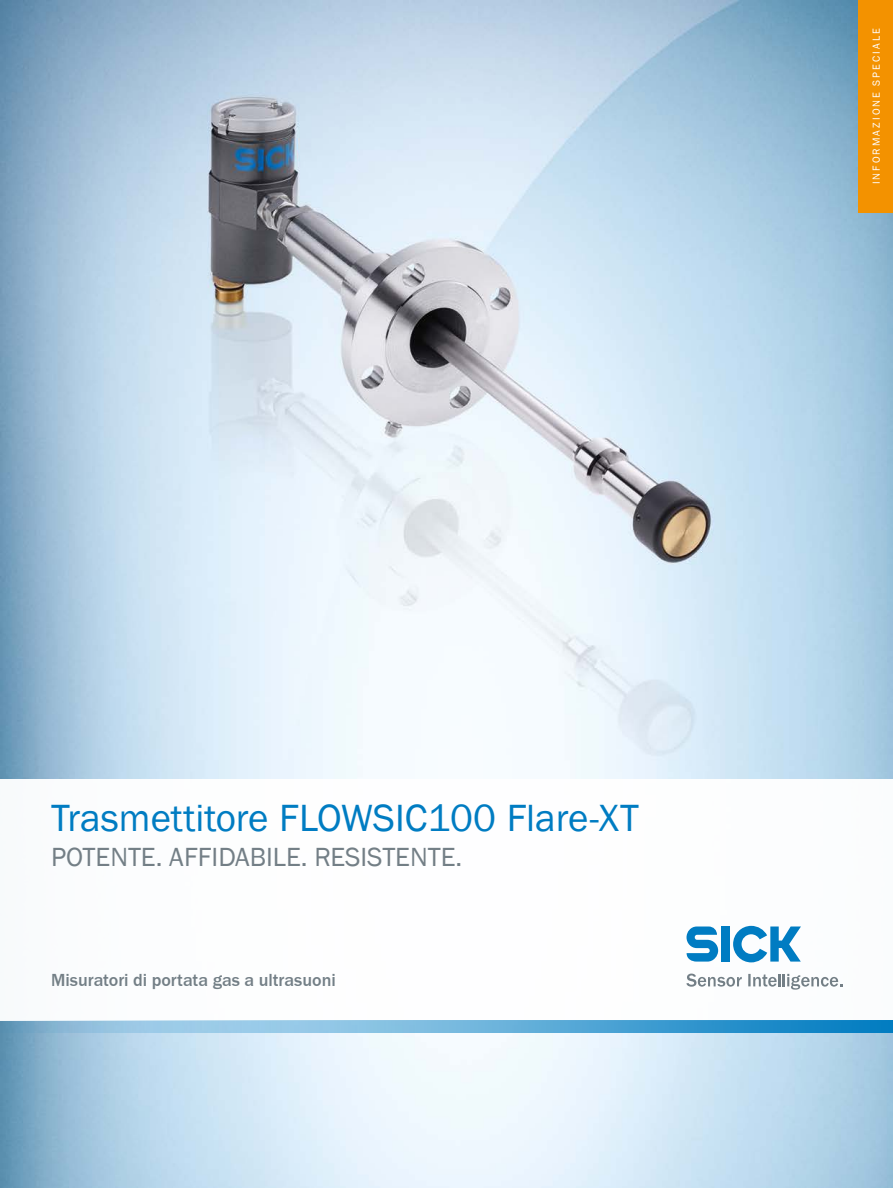
<style>
.page{position:relative;width:893px;height:1188px;background:#fff}
.page>*{position:absolute;margin:0;border:0;box-sizing:border-box;transform-origin:0 0}
.t1{font:39px "SICK Franklin";color:#007cc2}
.t2{font:27px "SICK Franklin";color:#737f86}
.t3{font:500 18px "SICK Franklin";color:#737f86}
.t4{font:10.5px "SICK Franklin";letter-spacing:.195em;color:#fff}
</style>
<div class="page">
<img style="left:0;top:0;width:893px;height:1188px">
<div style="left:859px;top:0;width:34px;height:213px;background:#f39200"></div>
<div style="left:0;top:779px;width:893px;height:241px;background:#fff"></div>
<svg style="left:0;top:1020px;width:893px;height:13px;background:#65aed7"></svg>
<svg style="left:686px;top:927px;width:32px;height:35px"></svg>
<div style="left:721px;top:927px;width:8px;height:35px;background:#007cc2"></div>
<svg style="left:733px;top:926px;width:68px;height:36px"></svg>
<svg style="left:686px;top:974px;width:56px;height:13px"></svg>
<svg style="left:748px;top:974px;width:94px;height:16px"></svg>
<p class="t4" style="left:870px;top:184px;width:157px;rotate:-90deg">INFORMAZIONE SPECIALE</p>
<h1 class="t1" style="left:51px;top:794px;width:589px">Trasmettitore FLOWSIC100 Flare-XT</h1>
<h2 class="t2" style="left:51px;top:840px;width:413px">POTENTE. AFFIDABILE. RESISTENTE.</h2>
<p class="t3" style="left:51px;top:969px;width:286px">Misuratori di portata gas a ultrasuoni</p>
</div>
